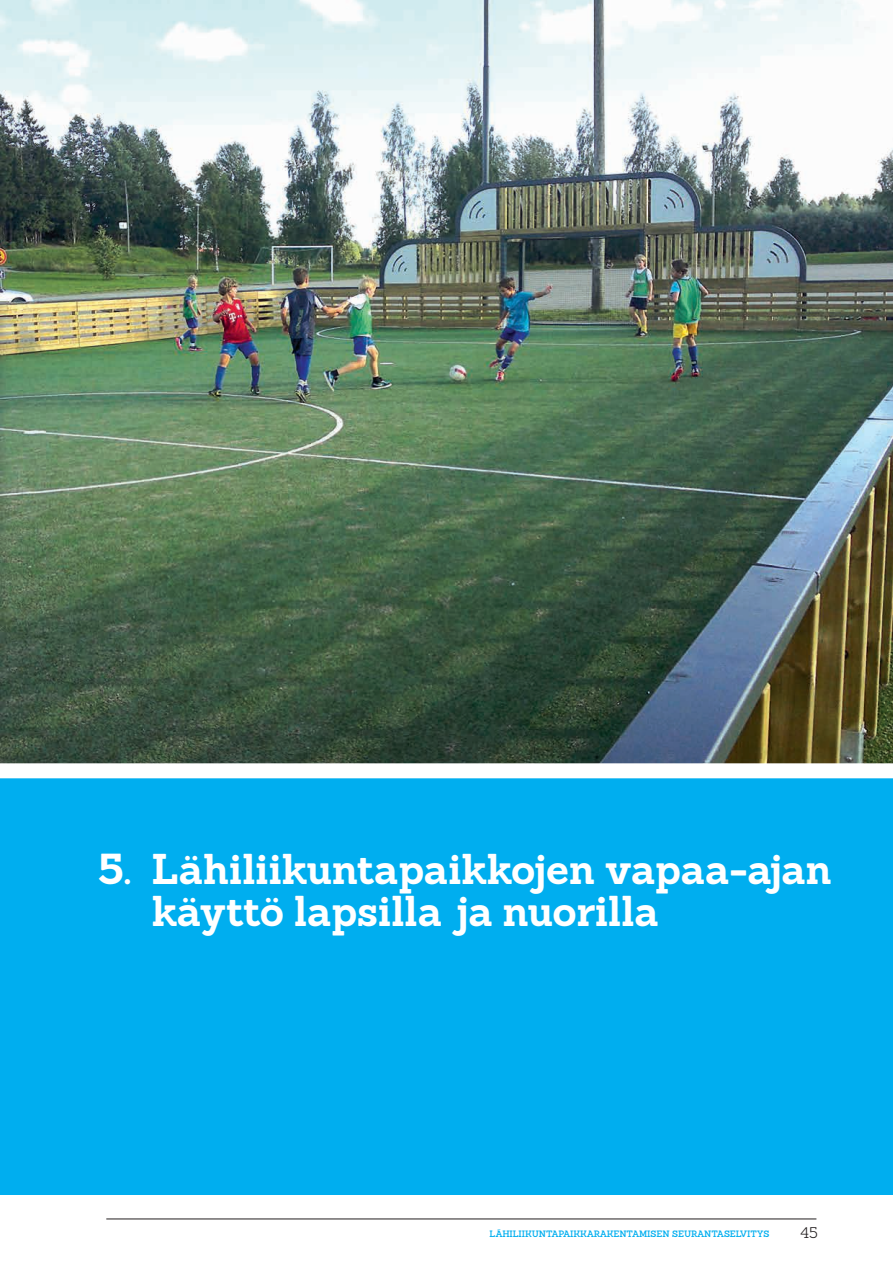
<style>
.page{position:relative;width:893px;height:1263px;background:#fff}
.page>*{position:absolute;margin:0;border:0;box-sizing:border-box;transform-origin:0 0}
.PÄÄOTSIKKO{font:700 42px/42px "Sanchez";color:#fff}
.t1{font:300 15px "Sanchez";color:#231f20}
.t2{font:600 9px "Sanchez";letter-spacing:-.025em;color:#00aeef}
</style>
<div class="page">
<div style="left:1px;top:772px;width:892px;height:423px;background:#00aeef"></div>
<hr style="left:106px;top:1219px;width:710px;height:1px;background:#231f20">
<img style="left:0;top:0;width:893px;height:763px">
<div style="left:0;top:763px;width:893px;height:15px;background:#fff"></div>
<p class="PÄÄOTSIKKO" style="left:152px;top:848px;width:682px;text-indent:-54px">5. Lähiliikuntapaikkojen vapaa-ajan käyttö lapsilla ja nuorilla</p>
<p class="t2" style="left:490px;top:1228px;width:281px">LÄHILIIKUNTAPAIKKARAKENTAMISEN SEURANTASELVITYS</p>
<p class="t1" style="left:800px;top:1223px;width:19px">45</p>
</div>
